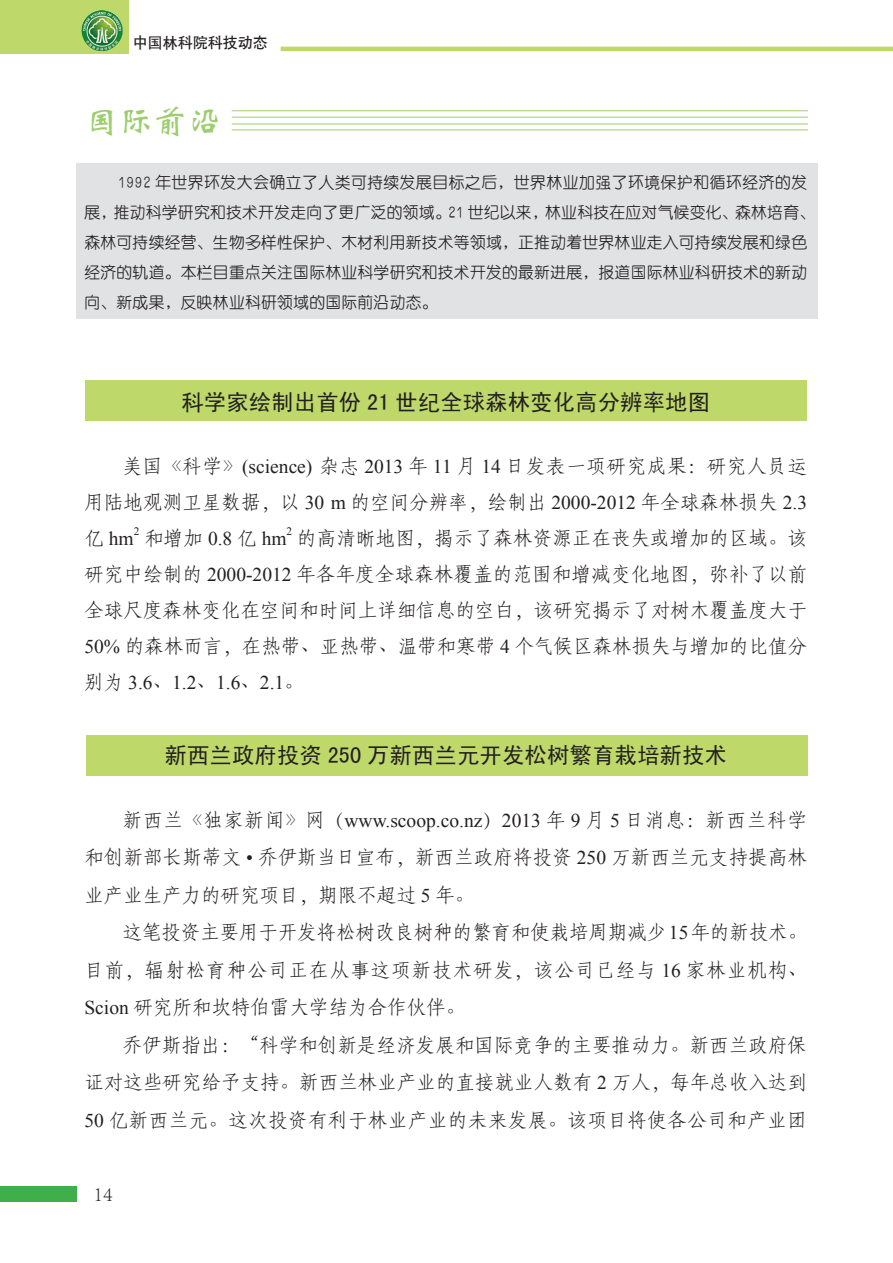
<style>
.page{position:relative;width:893px;height:1263px;background:#fff}
.page>*{position:absolute;margin:0;border:0;box-sizing:border-box;transform-origin:0 0}
.栏目{font:34.5px "ST Xinwei";color:#9cce6d}
.标题{font:22.5px "Sim Hei";color:#231f20}
.t1{font:300 21px "Adobe Song Std";color:#231f20}
.创刊词{font:19.5px/36px "Fang Song GB2312";letter-spacing:.005em;color:#231f20;text-align:justify}
.创刊词-2{font:19.5px "Times New Roman";color:#231f20}
.摘要{font:15.75px/30px "H Ye 2 gj";letter-spacing:.02em;color:#231f20}
.t2{font:15px "H Yb 1 gj";color:#231f20}
.创刊词-3{font:11.4px "Times New Roman";color:#231f20}
.s1{font-family:"Adobe Song Std";font-weight:300}
.s2{font-family:"Times New Roman"}
.s3{font-family:"Fang Song GB2312"}
</style>
<div class="page">
<div style="left:0;top:0;width:128px;height:54px;background:#bed86a"></div>
<img style="left:82px;top:10px;width:41px;height:41px">
<hr style="left:281px;top:47px;width:612px;height:4px;background:#bed86a">
<div style="left:0;top:1186px;width:77px;height:16px;background:#40ae49"></div>
<div style="left:77px;top:164px;width:741px;height:155px;background:#e1e2e4"></div>
<div style="left:87px;top:736px;width:721px;height:40px;background:#bed86a"></div>
<div style="left:85px;top:381px;width:721px;height:40px;background:#bed86a"></div>
<hr style="left:232px;top:130px;width:576px;height:1px;background:#9cce6d">
<hr style="left:232px;top:124px;width:576px;height:1px;background:#9cce6d">
<hr style="left:232px;top:117px;width:576px;height:1px;background:#9cce6d">
<hr style="left:232px;top:111px;width:576px;height:1px;background:#9cce6d">
<p class="t2" style="left:133px;top:35px;width:136px">中国林科院科技动态</p>
<p class="栏目" style="left:84px;top:103px;width:139px">国际前沿</p>
<p class="摘要" style="left:84px;top:167px;width:732px;text-indent:34px">1992 年世界环发大会确立了人类可持续发展目标之后，世界林业加强了环境保护和循环经济的发展，推动科学研究和技术开发走向了更广泛的领域。21 世纪以来，林业科技在应对气候变化、森林培育、森林可持续经营、生物多样性保护、木材利用新技术等领域，正推动着世界林业走入可持续发展和绿色经济的轨道。本栏目重点关注国际林业科学研究和技术开发的最新进展，报道国际林业科研技术的新动向、新成果，反映林业科研领域的国际前沿动态。</p>
<p class="标题" style="left:181px;top:390px;width:530px">科学家绘制出首份 21 世纪全球森林变化高分辨率地图</p>
<p class="创刊词" style="left:84px;top:448px;width:724px;text-indent:38px">美国<span class="s1">《</span>科学<span class="s1">》</span><span class="s2">(science)</span> 杂志 <span class="s2">2013</span> 年 <span class="s2">11</span> 月 <span class="s2">14</span> 日发表一项研究成果<span class="s1">：</span>研究人员运用陆地观测卫星数据<span class="s1">，</span>以 <span class="s2">30 m</span> 的空间分辨率<span class="s1">，</span>绘制出 <span class="s2">2000-2012</span> 年全球森林损失 <span class="s2">2.3</span>亿 <span class="s2">hm</span></p>
<p class="创刊词-3" style="left:134px;top:524px;width:7px">2</p>
<p class="创刊词-2" style="left:144px;top:525px;width:144px"><span class="s3">和增加</span> 0.8 <span class="s3">亿</span> hm</p>
<p class="创刊词-3" style="left:287px;top:524px;width:7px">2</p>
<p class="创刊词" style="left:84px;top:520px;width:724px;text-indent:213px">的高清晰地图<span class="s1">，</span>揭示了森林资源正在丧失或增加的区域<span class="s1">。</span>该研究中绘制的 <span class="s2">2000-2012</span> 年各年度全球森林覆盖的范围和增减变化地图<span class="s1">，</span>弥补了以前全球尺度森林变化在空间和时间上详细信息的空白<span class="s1">，</span>该研究揭示了对树木覆盖度大于<span class="s2">50%</span> 的森林而言<span class="s1">，</span>在热带<span class="s1">、</span>亚热带<span class="s1">、</span>温带和寒带 <span class="s2">4</span> 个气候区森林损失与增加的比值分别为 <span class="s2">3.6</span><span class="s1">、</span><span class="s2">1.2</span><span class="s1">、</span><span class="s2">1.6</span><span class="s1">、</span><span class="s2">2.1</span><span class="s1">。</span></p>
<p class="标题" style="left:165px;top:744px;width:564px">新西兰政府投资 250 万新西兰元开发松树繁育栽培新技术</p>
<p class="创刊词" style="left:84px;top:801px;width:724px;line-height:37.5px;text-indent:38px">新西兰<span class="s1">《</span>独家新闻<span class="s1">》</span>网<span class="s1">（</span><span class="s2">www.scoop.co.nz</span><span class="s1">）</span><span class="s2">2013</span> 年 <span class="s2">9</span> 月 <span class="s2">5</span> 日消息<span class="s1">：</span>新西兰科学和创新部长斯蒂文 <span class="s2">•</span> 乔伊斯当日宣布<span class="s1">，</span>新西兰政府将投资 <span class="s2">250</span> 万新西兰元支持提高林业产业生产力的研究项目<span class="s1">，</span>期限不超过 <span class="s2">5</span> 年<span class="s1">。</span></p>
<p class="创刊词" style="left:84px;top:913px;width:724px;line-height:37.5px;text-indent:38px">这笔投资主要用于开发将松树改良树种的繁育和使栽培周期减少<span class="s2">15</span>年的新技术<span class="s1">。</span>目前<span class="s1">，</span>辐射松育种公司正在从事这项新技术研发<span class="s1">，</span>该公司已经与 <span class="s2">16</span> 家林业机构<span class="s1">、</span><span class="s2">Scion</span> 研究所和坎特伯雷大学结为合作伙伴<span class="s1">。</span></p>
<p class="创刊词" style="left:84px;top:1026px;width:724px;line-height:37.5px;text-indent:38px">乔伊斯指出<span class="s1">：“</span>科学和创新是经济发展和国际竞争的主要推动力<span class="s1">。</span>新西兰政府保证对这些研究给予支持<span class="s1">。</span>新西兰林业产业的直接就业人数有 <span class="s2">2</span> 万人<span class="s1">，</span>每年总收入达到<span class="s2">50</span> 亿新西兰元<span class="s1">。</span>这次投资有利于林业产业的未来发展<span class="s1">。</span>该项目将使各公司和产业团</p>
<p class="t1" style="left:94px;top:1182px;width:21px">14</p>
</div>
